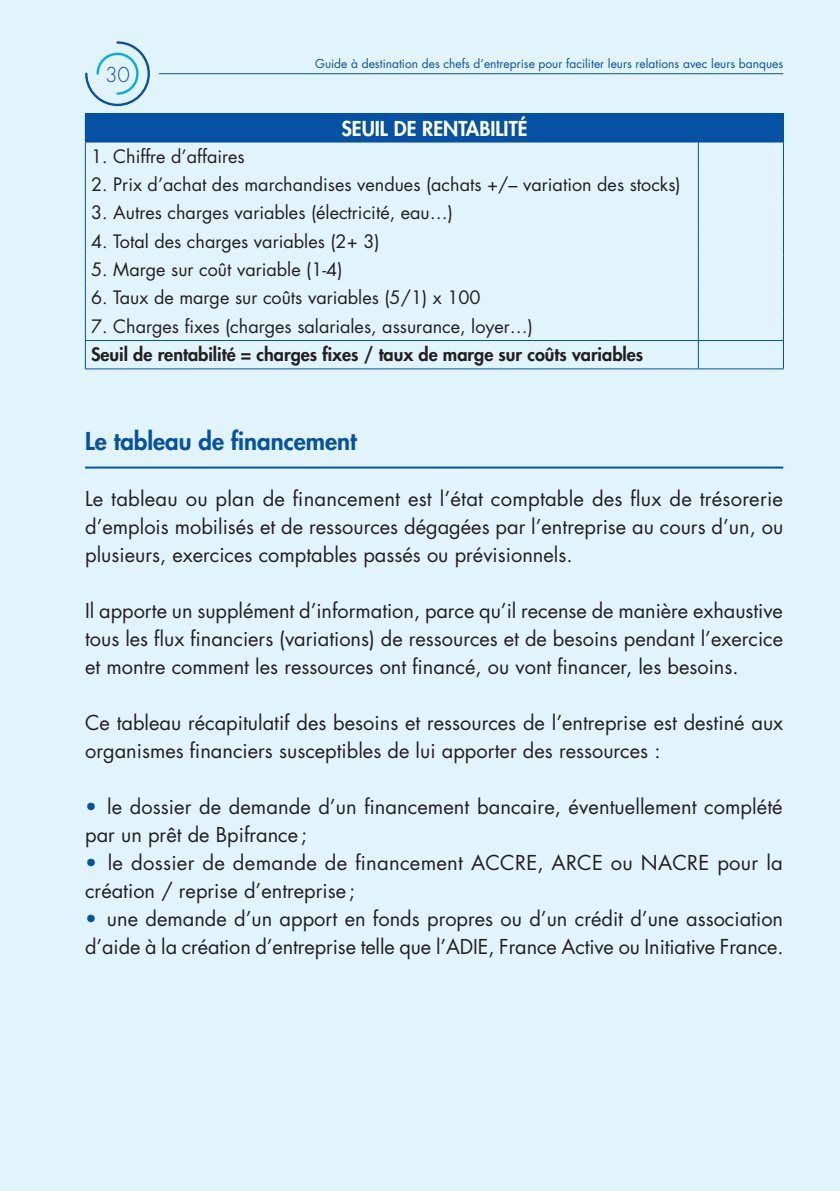
<style>
.page{position:relative;width:840px;height:1191px;background:#fff}
.page>*{position:absolute;margin:0;border:0;box-sizing:border-box;transform-origin:0 0}
.t1{font:800 24px "Futura Std";color:#0551a4}
.t2{font:20px/28px "Futura Std";color:#231f20}
.t3{font:800 20px "Futura Std";color:#fff}
.t4{font:300 20px "Futura Std";color:#0551a4}
.t5{font:18px "Futura Std";color:#231f20}
.t6{font:800 18px "Futura Std";color:#231f20}
.t7{font:12px "Futura Std";color:#0551a4}
.s1{color:#0551a4}
</style>
<div class="page">
<div style="left:0;top:0;width:839px;height:1191px;background:#e1f4fc"></div>
<svg style="left:85px;top:41px;width:65px;height:65px"></svg>
<hr style="left:159px;top:73px;width:623px;height:1px;background:#0551a4">
<hr style="left:85px;top:466px;width:697px;height:2px;background:#0551a4">
<div style="left:85px;top:114px;width:698px;height:28px;background:#0551a4"></div>
<hr style="left:85px;top:113px;width:613px;height:1px;background:#0551a4">
<hr style="left:698px;top:113px;width:85px;height:1px;background:#0551a4">
<hr style="left:85px;top:368px;width:613px;height:1px;background:#0551a4">
<hr style="left:698px;top:368px;width:85px;height:1px;background:#0551a4">
<hr style="left:85px;top:142px;width:613px;height:1px;background:#0551a4">
<svg style="left:85px;top:142px;width:1px;height:227px"></svg>
<hr style="left:85px;top:340px;width:613px;height:1px;background:#0551a4">
<hr style="left:698px;top:142px;width:85px;height:1px;background:#0551a4">
<svg style="left:697px;top:142px;width:1px;height:227px"></svg>
<hr style="left:698px;top:340px;width:85px;height:1px;background:#0551a4">
<p class="t4" style="left:105px;top:63px;width:26px">30</p>
<p class="t7" style="left:315px;top:56px;width:469px">Guide à destination des chefs d’entreprise pour faciliter leurs relations avec leurs banques</p>
<p class="t3" style="left:341px;top:116px;width:187px">SEUIL DE RENTABILITÉ</p>
<p class="t5" style="left:91px;top:144px;width:155px">1. Chiffre d’affaires</p>
<p class="t5" style="left:91px;top:173px;width:591px">2. Prix d’achat des marchandises vendues (achats +/– variation des stocks)</p>
<p class="t5" style="left:91px;top:201px;width:363px">3. Autres charges variables (électricité, eau…)</p>
<p class="t5" style="left:91px;top:229px;width:290px">4. Total des charges variables (2+ 3)</p>
<p class="t5" style="left:91px;top:258px;width:253px">5. Marge sur coût variable (1-4)</p>
<p class="t5" style="left:91px;top:286px;width:391px">6. Taux de marge sur coûts variables (5/1) x 100</p>
<p class="t5" style="left:91px;top:314px;width:443px">7. Charges fixes (charges salariales, assurance, loyer…)</p>
<p class="t6" style="left:91px;top:343px;width:553px">Seuil de rentabilité = charges fixes / taux de marge sur coûts variables</p>
<p class="t1" style="left:85px;top:425px;width:273px">Le tableau de financement</p>
<p class="t2" style="left:85px;top:484px;width:699px;text-align:justify">Le tableau ou plan de financement est l’état comptable des flux de trésorerie d’emplois mobilisés et de ressources dégagées par l’entreprise au cours d’un, ou plusieurs, exercices comptables passés ou prévisionnels.</p>
<p class="t2" style="left:85px;top:596px;width:699px;text-align:justify">Il apporte un supplément d’information, parce qu’il recense de manière exhaustive tous les flux financiers (variations) de ressources et de besoins pendant l’exercice et montre comment les ressources ont financé, ou vont financer, les besoins.</p>
<p class="t2" style="left:85px;top:708px;width:699px">Ce tableau récapitulatif des besoins et ressources de l’entreprise est destiné aux organismes financiers susceptibles de lui apporter des ressources :</p>
<p class="t2" style="left:85px;top:792px;width:698px"><span class="s1">•</span> le dossier de demande d’un financement bancaire, éventuellement complété par un prêt de Bpifrance;</p>
<p class="t2" style="left:85px;top:848px;width:699px"><span class="s1">•</span> le dossier de demande de financement ACCRE, ARCE ou NACRE pour la création / reprise d’entreprise;</p>
<p class="t2" style="left:85px;top:904px;width:699px"><span class="s1">•</span> une demande d’un apport en fonds propres ou d’un crédit d’une association d’aide à la création d’entreprise telle que l’ADIE, France Active ou Initiative France.</p>
</div>
